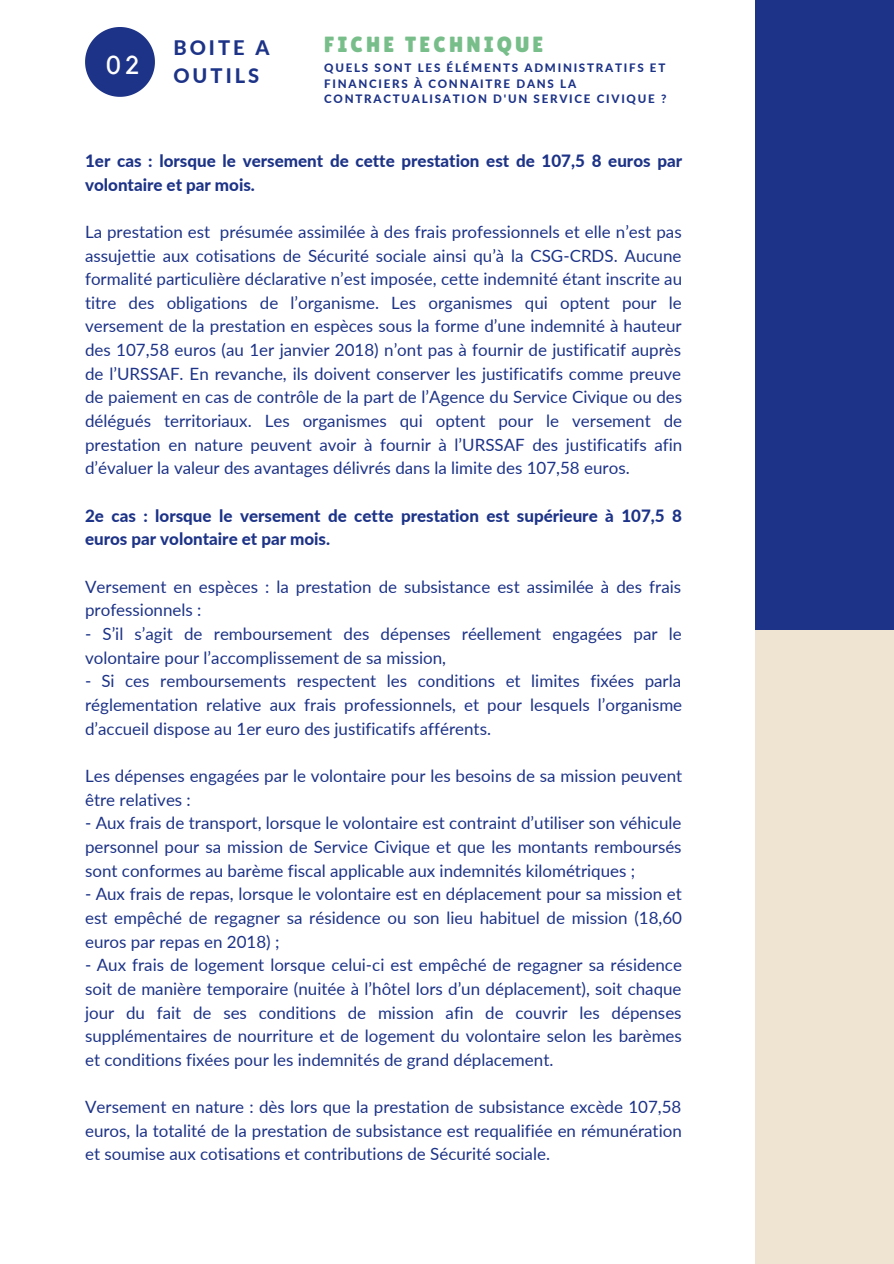
<style>
.page{position:relative;width:894px;height:1264px;background:#fff}
.page>*{position:absolute;margin:0;border:0;box-sizing:border-box;transform-origin:0 0}
.t1{font:25.8px "Kollektif";color:#fff}
.t2{font:21.9px "Lilita One";letter-spacing:.15em;color:#78be8a}
.t3{font:800 20.1px "Lato";letter-spacing:.15em;color:#1d3387}
.t4{font:16.95px/23.7px "Lato";color:#1d3387;text-align:justify}
.t5{font:800 16.95px/23.7px "Lato";color:#1d3387}
.t6{font:800 11.55px/15.5px "Lato";letter-spacing:.15em;color:#1d3387}
</style>
<div class="page">
<div style="left:755px;top:0;width:138px;height:629px;background:#1d3387"></div>
<svg style="left:85px;top:27px;width:70px;height:70px"></svg>
<div style="left:755px;top:630px;width:138px;height:633px;background:#efe3d2"></div>
<h1 class="t1" style="left:106px;top:53px;width:34px">02</h1>
<p class="t3" style="left:173px;top:36px;width:98px">BOITE A</p>
<p class="t2" style="left:324px;top:32px;width:221px">FICHE TECHNIQUE</p>
<p class="t3" style="left:173px;top:63px;width:87px">OUTILS</p>
<p class="t6" style="left:324px;top:60px;width:343px">QUELS SONT LES ÉLÉMENTS ADMINISTRATIFS ET<br>FINANCIERS À CONNAITRE DANS LA<br>CONTRACTUALISATION D'UN SERVICE CIVIQUE ?</p>
<p class="t5" style="left:85px;top:148px;width:598px">1er cas : lorsque le versement de cette prestation est de 107,5 8 euros par volontaire et par mois.</p>
<p class="t4" style="left:85px;top:219px;width:598px">La prestation est présumée assimilée à des frais professionnels et elle n’est pas assujettie aux cotisations de Sécurité sociale ainsi qu’à la CSG-CRDS. Aucune formalité particulière déclarative n’est imposée, cette indemnité étant inscrite au titre des obligations de l’organisme. Les organismes qui optent pour le versement de la prestation en espèces sous la forme d’une indemnité à hauteur des 107,58 euros (au 1er janvier 2018) n’ont pas à fournir de justificatif auprès de l’URSSAF. En revanche, ils doivent conserver les justificatifs comme preuve de paiement en cas de contrôle de la part de l’Agence du Service Civique ou des délégués territoriaux. Les organismes qui optent pour le versement de prestation en nature peuvent avoir à fournir à l’URSSAF des justificatifs afin d’évaluer la valeur des avantages délivrés dans la limite des 107,58 euros.</p>
<p class="t5" style="left:85px;top:503px;width:598px">2e cas : lorsque le versement de cette prestation est supérieure à 107,5 8 euros par volontaire et par mois.</p>
<p class="t4" style="left:85px;top:574px;width:597px">Versement en espèces : la prestation de subsistance est assimilée à des frais professionnels :</p>
<p class="t4" style="left:85px;top:621px;width:598px">- S’il s’agit de remboursement des dépenses réellement engagées par le volontaire pour l’accomplissement de sa mission,</p>
<p class="t4" style="left:85px;top:669px;width:598px">- Si ces remboursements respectent les conditions et limites fixées parla réglementation relative aux frais professionnels, et pour lesquels l’organisme d’accueil dispose au 1er euro des justificatifs afférents.</p>
<p class="t4" style="left:85px;top:763px;width:598px">Les dépenses engagées par le volontaire pour les besoins de sa mission peuvent être relatives :</p>
<p class="t4" style="left:85px;top:810px;width:598px">- Aux frais de transport, lorsque le volontaire est contraint d’utiliser son véhicule personnel pour sa mission de Service Civique et que les montants remboursés sont conformes au barème fiscal applicable aux indemnités kilométriques ;</p>
<p class="t4" style="left:85px;top:881px;width:598px">- Aux frais de repas, lorsque le volontaire est en déplacement pour sa mission et est empêché de regagner sa résidence ou son lieu habituel de mission (18,60 euros par repas en 2018) ;</p>
<p class="t4" style="left:85px;top:952px;width:598px">- Aux frais de logement lorsque celui-ci est empêché de regagner sa résidence soit de manière temporaire (nuitée à l’hôtel lors d’un déplacement), soit chaque jour du fait de ses conditions de mission afin de couvrir les dépenses supplémentaires de nourriture et de logement du volontaire selon les barèmes et conditions fixées pour les indemnités de grand déplacement.</p>
<p class="t4" style="left:85px;top:1094px;width:598px">Versement en nature : dès lors que la prestation de subsistance excède 107,58 euros, la totalité de la prestation de subsistance est requalifiée en rémunération et soumise aux cotisations et contributions de Sécurité sociale.</p>
</div>
